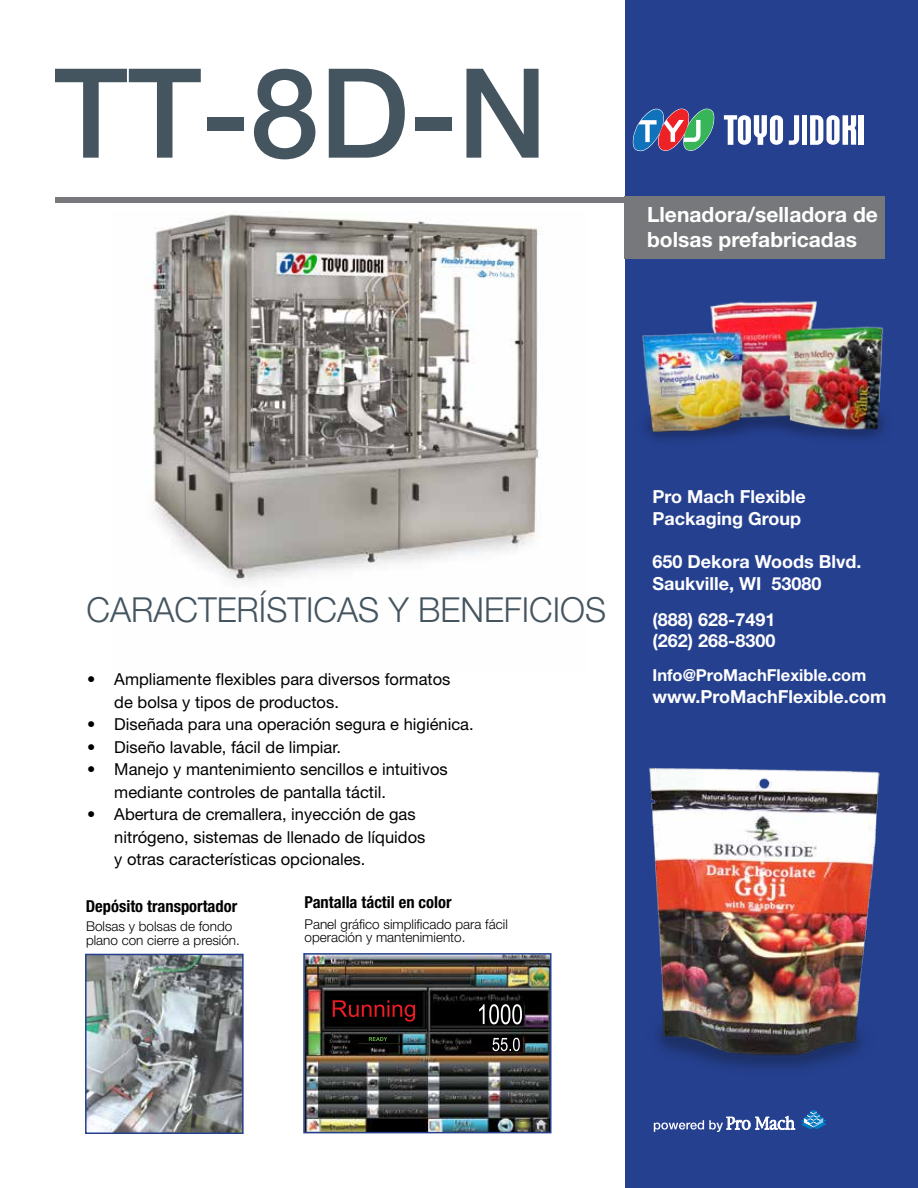
<style>
.page{position:relative;width:918px;height:1188px;background:#fff}
.page>*{position:absolute;margin:0;border:0;box-sizing:border-box;transform-origin:0 0}
.t1{font:500 124.5px "Helvetica Neue";color:#455560}
.t2{font:300 34.5px "Helvetica Neue";color:#455560}
.t3{font:700 21px/25.2px "Helvetica Neue";color:#fff}
.t4{font:700 18px/21.6px "Helvetica Neue";color:#fff}
.t5{font:16.5px/22.5px "Helvetica Neue";color:#000}
.t6{font:700 condensed 16.5px "Helvetica Neue";color:#000}
.t7{font:700 16.5px "Helvetica Neue";color:#fff}
.t8{font:300 13.5px/13.5px "Helvetica Neue";color:#000}
</style>
<div class="page">
<img style="left:153px;top:212px;width:386px;height:370px">
<div style="left:625px;top:0;width:293px;height:1188px;background:#25408f"></div>
<svg style="left:801px;top:1110px;width:26px;height:19px"></svg>
<svg style="left:654px;top:1116px;width:141px;height:16px"></svg>
<div style="left:55px;top:197px;width:569px;height:5px;background:#77787b"></div>
<div style="left:624px;top:196px;width:261px;height:63px;background:#77787b"></div>
<img style="left:642px;top:301px;width:243px;height:139px">
<img style="left:88px;top:957px;width:153px;height:174px">
<div style="left:85px;top:954px;width:159px;height:180px;border:2px solid #25408f"></div>
<img style="left:306px;top:956px;width:242px;height:174px">
<img style="left:369px;top:1037px;width:18px;height:4px">
<img style="left:333px;top:1000px;width:82px;height:22px">
<img style="left:479px;top:1004px;width:43px;height:20px">
<img style="left:492px;top:1038px;width:28px;height:13px">
<div style="left:303px;top:953px;width:248px;height:180px;border:2px solid #25408f"></div>
<svg style="left:724px;top:115px;width:59px;height:30px"></svg>
<svg style="left:789px;top:115px;width:10px;height:30px"></svg>
<div style="left:802px;top:115px;width:5px;height:30px;background:#fff"></div>
<svg style="left:810px;top:115px;width:46px;height:30px"></svg>
<div style="left:859px;top:115px;width:5px;height:30px;background:#fff"></div>
<svg style="left:633px;top:108px;width:82px;height:44px"></svg>
<img style="left:649px;top:768px;width:231px;height:300px">
<h1 class="t1" style="left:54px;top:39px;width:495px">TT-8D-N</h1>
<p class="t3" style="left:647px;top:201px;width:232px">Llenadora/selladora de bolsas prefabricadas</p>
<h2 class="t2" style="left:87px;top:589px;width:521px">CARACTERÍSTICAS Y BENEFICIOS</h2>
<p class="t5" style="left:114px;top:668px;width:338px;text-indent:-27px">• Ampliamente flexibles para diversos formatos de bolsa y tipos de productos.</p>
<p class="t5" style="left:87px;top:713px;width:388px">• Diseñada para una operación segura e higiénica.</p>
<p class="t5" style="left:87px;top:735px;width:255px">• Diseño lavable, fácil de limpiar.</p>
<p class="t5" style="left:114px;top:758px;width:335px;text-indent:-27px">• Manejo y mantenimiento sencillos e intuitivos mediante controles de pantalla táctil.</p>
<p class="t5" style="left:114px;top:803px;width:313px;text-indent:-27px">• Abertura de cremallera, inyección de gas nitrógeno, sistemas de llenado de líquidos y otras características opcionales.</p>
<p class="t6" style="left:86px;top:896px;width:153px">Depósito transportador</p>
<p class="t6" style="left:305px;top:892px;width:148px">Pantalla táctil en color</p>
<p class="t8" style="left:86px;top:920px;width:155px">Bolsas y bolsas de fondo plano con cierre a presión.</p>
<p class="t8" style="left:305px;top:917px;width:205px">Panel gráfico simplificado para fácil operación y mantenimiento.</p>
<p class="t4" style="left:652px;top:486px;width:155px">Pro Mach Flexible<br>Packaging Group</p>
<p class="t4" style="left:652px;top:550px;width:211px">650 Dekora Woods Blvd.<br>Saukville, WI 53080</p>
<p class="t4" style="left:652px;top:608px;width:125px;line-height:21px">(888) 628-7491 (262) 268-8300</p>
<p class="t7" style="left:652px;top:665px;width:215px">Info@ProMachFlexible.com</p>
<p class="t4" style="left:652px;top:685px;width:235px">www.ProMachFlexible.com</p>
</div>
